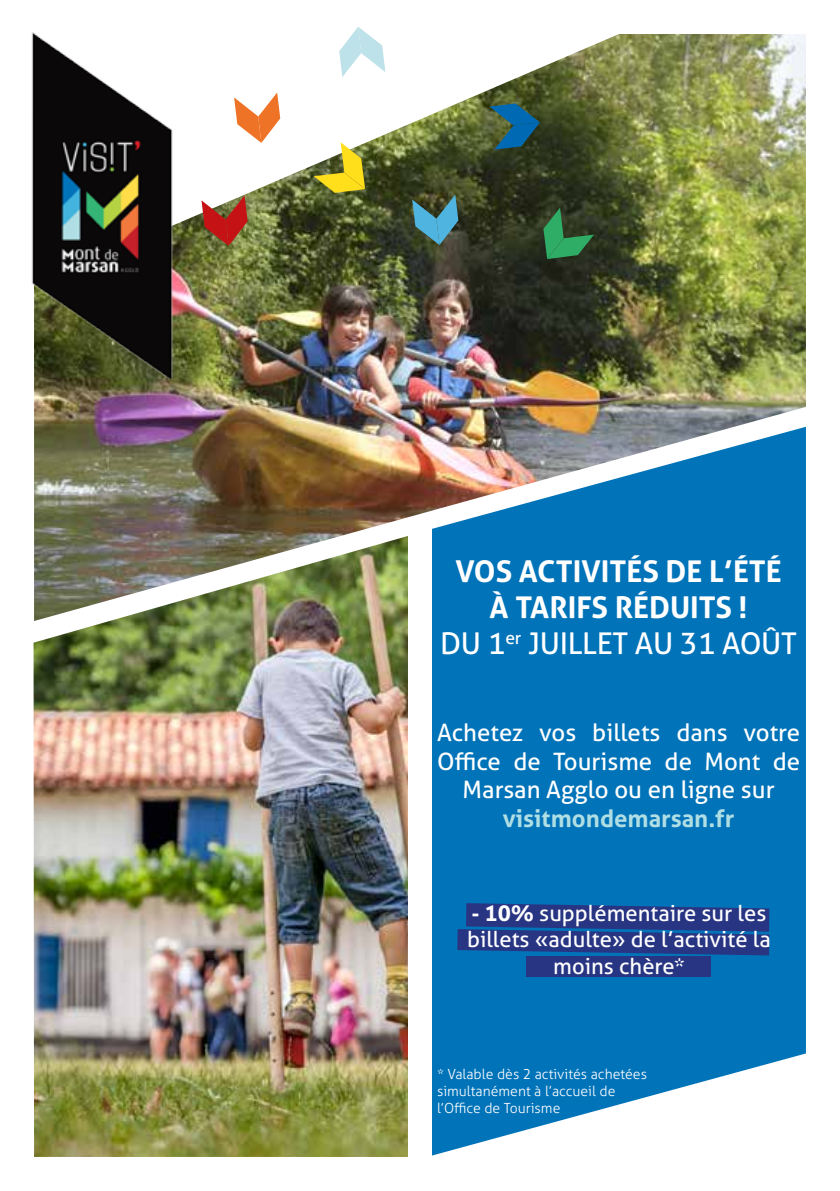
<style>
.page{position:relative;width:840px;height:1191px;background:#fff}
.page>*{position:absolute;margin:0;border:0;box-sizing:border-box;transform-origin:0 0}
.t1{font:700 30px/36px "Aller";color:#fff;text-align:center}
.t2{font:24px/28.8px "Aller";color:#fff;text-align:center}
.t3{font:700 24px "Aller";color:#afdee4}
.t4{font:22px/26.4px "Aller";color:#fff;text-align:center}
.t5{font:300 14px/16.8px "Aller";color:#fff}
.s1{font-weight:400}
.s2{font-weight:700}
</style>
<div class="page">
<svg style="left:432px;top:621px;width:373px;height:534px;background:#1b81c0"></svg>
<img style="left:34px;top:34px;width:771px;height:587px">
<img style="left:31px;top:33px;width:162px;height:347px">
<img style="left:33px;top:536px;width:375px;height:621px">
<svg style="left:234px;top:92px;width:46px;height:51px"></svg>
<svg style="left:201px;top:195px;width:46px;height:51px;background:#ad5a46"></svg>
<svg style="left:543px;top:208px;width:50px;height:51px;background:#2e6b40"></svg>
<svg style="left:313px;top:142px;width:52px;height:51px"></svg>
<svg style="left:339px;top:27px;width:46px;height:50px"></svg>
<svg style="left:489px;top:103px;width:50px;height:47px;background:#255d6c"></svg>
<svg style="left:412px;top:195px;width:46px;height:50px;background:#487b83"></svg>
<svg style="left:457px;top:903px;width:312px;height:52px;background:#213f8c"></svg>
<div style="left:526px;top:956px;width:184px;height:21px;background:#283583"></div>
<p class="t1" style="left:440px;top:553px;width:358px">VOS ACTIVITÉS DE L’ÉTÉ<br>À TARIFS RÉDUITS !<br><span class="s1">DU 1</span><sup>er</sup> <span class="s1">JUILLET AU 31 AOÛT</span></p>
<p class="t2" style="left:437px;top:718px;width:364px">Achetez vos billets dans votre<br>Office de Tourisme de Mont de<br>Marsan Agglo ou en ligne sur</p>
<p class="t3" style="left:502px;top:804px;width:233px">visitmondemarsan.fr</p>
<p class="t4" style="left:467px;top:899px;width:305px"><span class="s2">- 10%</span> supplémentaire sur les billets «adulte» de l’activité la moins chère*</p>
<p class="t5" style="left:437px;top:1066px;width:211px">* Valable dès 2 activités achetées simultanément à l’accueil de l’Office de Tourisme</p>
</div>
